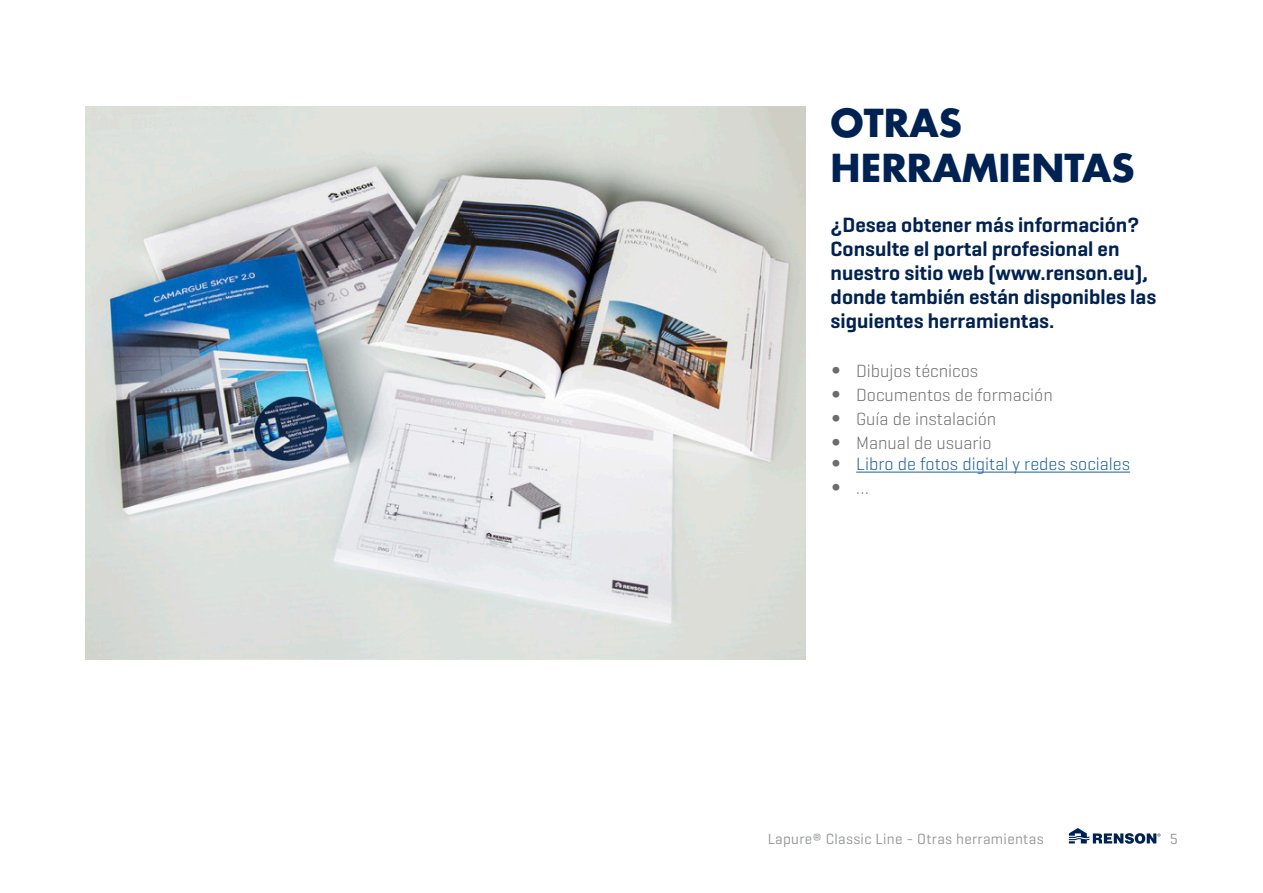
<style>
.page{position:relative;width:1263px;height:893px;background:#fff}
.page>*{position:absolute;margin:0;border:0;box-sizing:border-box;transform-origin:0 0}
.t1{font:700 37.5px/45px "Futura Std";color:#002252}
.Intro_Text{font:600 21px/24px "Geogrotesque";color:#002252}
.t2{font:300 18px "Geogrotesque";color:#6c6d70}
.t3{font:300 18px "Geogrotesque";color:#175d9e}
.t4{font:300 18px "Futura Std";color:#6c6d70}
.t5{font:15px "Geogrotesque";letter-spacing:.02em;color:#939598}
.s1{font-family:"Futura Std"}
.s2{font-family:"Futura Std";color:#6c6d70}
.s3{font-family:"Geogrotesque"}
</style>
<div class="page">
<svg style="left:1069px;top:828px;width:91px;height:16px"></svg>
<img style="left:85px;top:106px;width:720px;height:553px">
<hr style="left:856px;top:472px;width:274px;height:1px;background:#175d9e">
<h1 class="t1" style="left:831px;top:100px;width:305px">OTRAS<br>HERRAMIENTAS</h1>
<p class="Intro_Text" style="left:831px;top:212px;width:327px">¿Desea obtener más información?<br>Consulte el portal profesional en nuestro sitio web (www.renson.eu), donde también están disponibles las siguientes herramientas.</p>
<p class="t2" style="left:831px;top:360px;width:149px"><span class="s1">•</span> Dibujos técnicos</p>
<p class="t2" style="left:831px;top:384px;width:224px"><span class="s1">•</span> Documentos de formación</p>
<p class="t2" style="left:831px;top:408px;width:167px"><span class="s1">•</span> Guía de instalación</p>
<p class="t2" style="left:831px;top:432px;width:163px"><span class="s1">•</span> Manual de usuario</p>
<p class="t3" style="left:831px;top:453px;width:301px"><span class="s2">•</span> Libro de fotos digital y redes sociales</p>
<p class="t4" style="left:831px;top:477px;width:40px">• <span class="s3">…</span></p>
<p class="t5" style="left:768px;top:829px;width:277px">Lapure® Classic Line - Otras herramientas</p>
<p class="t5" style="left:1170px;top:829px;width:10px">5</p>
</div>
